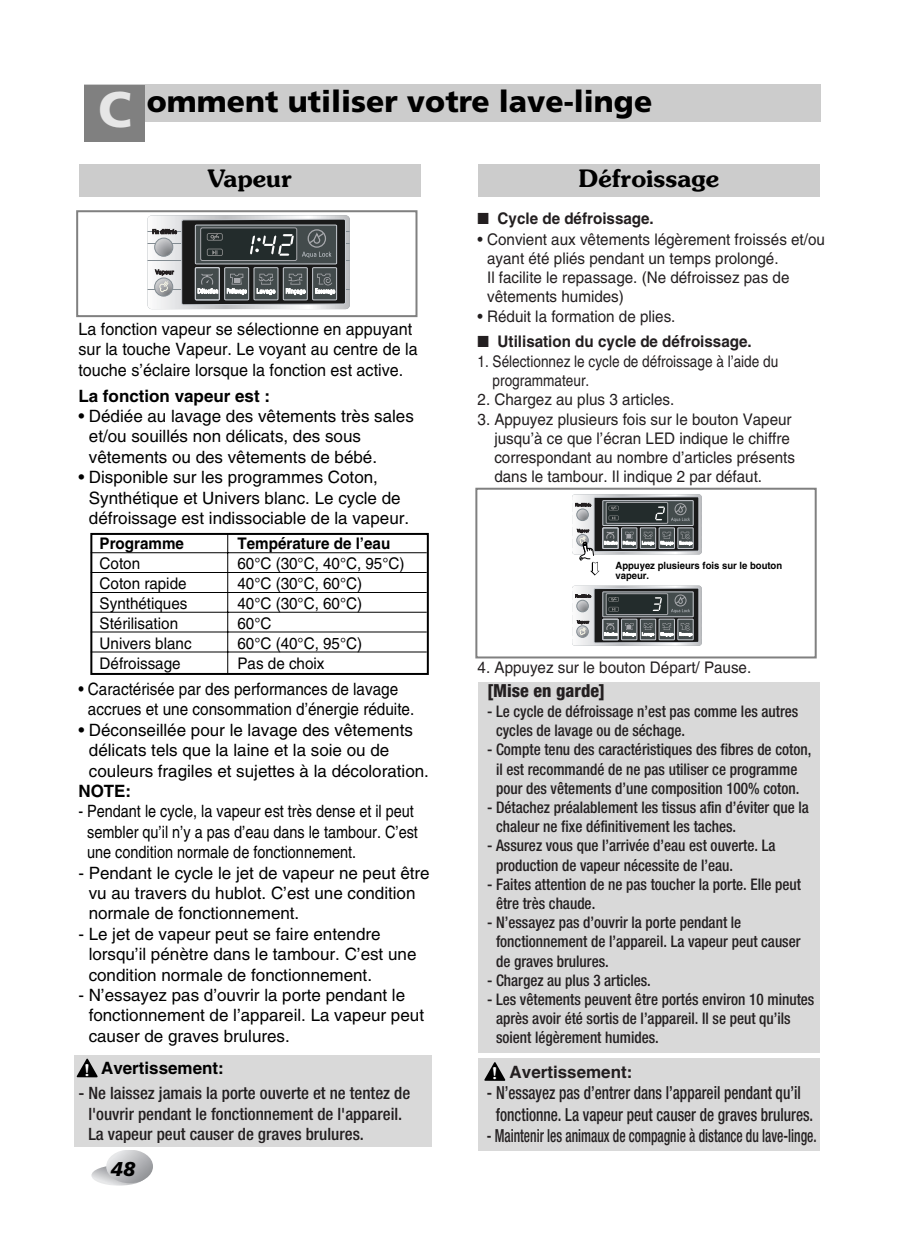
<style>
.page{position:relative;width:906px;height:1246px;background:#fff}
.page>*{position:absolute;margin:0;border:0;box-sizing:border-box;transform-origin:0 0}
.t1{font:900 30px "Frutiger";color:#000}
.t2{font:600 24px "Souvenir";color:#000}
.t3{font:italic 900 20px "Frutiger";color:#000}
.t4{font:500 condensed 18px/21.6px "Helvetica Neue";color:#231f20;scale:.85 1}
.t5{font:500 condensed 18px "Helvetica Neue";color:#231f20;scale:.75 1}
.t6{font:800 condensed 18px "Helvetica Neue";color:#231f20}
.t7{font:17px/20.4px "Helvetica";color:#000}
.t8{font:17px/20.4px "Helvetica";color:#000;scale:.85 1}
.t9{font:500 condensed 17px/20.4px "Helvetica Neue";color:#231f20}
.t10{font:17px/20.4px "Helvetica";color:#000;scale:.95 1}
.t11{font:17px/20.4px "Helvetica";color:#000;scale:.9 1}
.t12{font:700 17px "Helvetica";color:#000}
.t13{font:700 17px "Helvetica";color:#231f20}
.t14{font:500 condensed 16px/19.2px "Helvetica Neue";color:#231f20;scale:.95 1}
.t15{font:16px/19.2px "Helvetica";color:#231f20;scale:.95 1}
.t16{font:16px/20px "Helvetica";color:#000;scale:.95 1}
.t17{font:16px/19.2px "Helvetica";color:#231f20;scale:.85 1}
.t18{font:700 16px "Helvetica";color:#231f20;scale:.95 1}
.t19{font:700 16px "Helvetica";color:#000;scale:.95 1}
.t20{font:600 16px "Souvenir";color:#fff;scale:.9 1}
.t21{font:700 10px/10px "Helvetica";color:#000;scale:.95 1}
.s1{font-size:50px;color:#e6e6e6}
</style>
<div class="page">
<svg style="left:91px;top:1165px;width:55px;height:21px"></svg>
<svg style="left:106px;top:1151px;width:47px;height:32px"></svg>
<div style="left:74px;top:1055px;width:358px;height:91px;background:#d9d9d9"></div>
<div style="left:85px;top:85px;width:736px;height:37px;background:#ccc"></div>
<div style="left:85px;top:85px;width:60px;height:57px;background:#808080"></div>
<div style="left:79px;top:164px;width:341px;height:33px;background:#ccc"></div>
<div style="left:478px;top:164px;width:342px;height:33px;background:#ccc"></div>
<div style="left:478px;top:682px;width:342px;height:370px;background:#d9d9d9"></div>
<div style="left:478px;top:1058px;width:342px;height:93px;background:#d9d9d9"></div>
<svg style="left:76px;top:1058px;width:22px;height:19px"></svg>
<svg style="left:484px;top:1062px;width:22px;height:19px"></svg>
<svg style="left:76px;top:210px;width:741px;height:449px"></svg>
<svg style="left:147px;top:215px;width:203px;height:95px"></svg>
<svg style="left:572px;top:586px;width:130px;height:60px"></svg>
<svg style="left:572px;top:494px;width:130px;height:82px"></svg>
<div style="left:90px;top:533px;width:339px;height:142px;border:2px solid #000"></div>
<hr style="left:91px;top:552px;width:336px;height:1px;background:#000">
<hr style="left:91px;top:572px;width:336px;height:1px;background:#000">
<hr style="left:91px;top:592px;width:336px;height:1px;background:#000">
<hr style="left:91px;top:612px;width:336px;height:1px;background:#000">
<hr style="left:91px;top:632px;width:336px;height:1px;background:#000">
<hr style="left:91px;top:652px;width:336px;height:1px;background:#000">
<hr style="left:227px;top:533px;width:1px;height:141px;background:#000">
<h1 class="t1" style="left:98px;top:89px;width:556px"><span class="s1">C</span> omment utiliser votre lave-linge</h1>
<h2 class="t2" style="left:208px;top:169px;width:85px">Vapeur</h2>
<p class="t10" style="left:78px;top:320px;width:359px">La fonction vapeur se sélectionne en appuyant sur la touche Vapeur. Le voyant au centre de la touche s’éclaire lorsque la fonction est active.</p>
<p class="t12" style="left:78px;top:389px;width:193px">La fonction vapeur est :</p>
<p class="t7" style="left:89px;top:408px;width:326px;text-indent:-10px">• Dédiée au lavage des vêtements très sales et/ou souillés non délicats, des sous vêtements ou des vêtements de bébé.</p>
<p class="t7" style="left:89px;top:469px;width:322px;text-indent:-10px">• Disponible sur les programmes Coton,<br>Synthétique et Univers blanc. Le cycle de défroissage est indissociable de la vapeur.</p>
<h2 class="t2" style="left:579px;top:169px;width:142px">Défroissage</h2>
<p class="t18" style="left:478px;top:213px;width:187px">■ Cycle de défroissage.</p>
<p class="t15" style="left:487px;top:231px;width:357px;text-indent:-10px">• Convient aux vêtements légèrement froissés et/ou ayant été pliés pendant un temps prolongé.<br>Il facilite le repassage. (Ne défroissez pas de vêtements humides)</p>
<p class="t15" style="left:478px;top:308px;width:210px">• Réduit la formation de plies.</p>
<p class="t18" style="left:478px;top:335px;width:290px">■ Utilisation du cycle de défroissage.</p>
<p class="t17" style="left:493px;top:353px;width:338px;text-indent:-15px">1. Sélectionnez le cycle de défroissage à l’aide du programmateur.</p>
<p class="t15" style="left:478px;top:392px;width:209px">2. Chargez au plus 3 articles.</p>
<p class="t15" style="left:494px;top:411px;width:318px;text-indent:-17px">3. Appuyez plusieurs fois sur le bouton Vapeur jusqu’à ce que l’écran LED indique le chiffre correspondant au nombre d’articles présents dans le tambour. Il indique 2 par défaut.</p>
<p class="t19" style="left:100px;top:537px;width:90px">Programme</p>
<p class="t16" style="left:100px;top:555px;width:98px">Coton<br>Coton rapide<br>Synthétiques<br>Stérilisation<br>Univers blanc<br>Défroissage</p>
<p class="t19" style="left:237px;top:537px;width:162px">Température de l’eau</p>
<p class="t16" style="left:237px;top:555px;width:177px">60°C (30°C, 40°C, 95°C)<br>40°C (30°C, 60°C)<br>40°C (30°C, 60°C)<br>60°C<br>60°C (40°C, 95°C)<br>Pas de choix</p>
<p class="t21" style="left:616px;top:561px;width:177px">Appuyez plusieurs fois sur le bouton vapeur.</p>
<p class="t15" style="left:478px;top:659px;width:290px">4. Appuyez sur le bouton Départ/ Pause.</p>
<p class="t11" style="left:88px;top:680px;width:364px;text-indent:-10px">• Caractérisée par des performances de lavage accrues et une consommation d’énergie réduite.</p>
<p class="t7" style="left:89px;top:721px;width:342px;text-indent:-10px">• Déconseillée pour le lavage des vêtements délicats tels que la laine et la soie ou de couleurs fragiles et sujettes à la décoloration.</p>
<p class="t12" style="left:78px;top:785px;width:54px">NOTE:</p>
<p class="t8" style="left:87px;top:803px;width:391px;text-indent:-9px">- Pendant le cycle, la vapeur est très dense et il peut sembler qu’il n’y a pas d’eau dans le tambour. C’est une condition normale de fonctionnement.</p>
<p class="t7" style="left:89px;top:864px;width:343px;text-indent:-10px">- Pendant le cycle le jet de vapeur ne peut être vu au travers du hublot. C’est une condition normale de fonctionnement.</p>
<p class="t7" style="left:89px;top:925px;width:329px;text-indent:-10px">- Le jet de vapeur peut se faire entendre lorsqu’il pénètre dans le tambour. C’est une condition normale de fonctionnement.</p>
<p class="t7" style="left:89px;top:986px;width:337px;text-indent:-10px">- N’essayez pas d’ouvrir la porte pendant le fonctionnement de l’appareil. La vapeur peut causer de graves brulures.</p>
<p class="t12" style="left:101px;top:1061px;width:124px">Avertissement:</p>
<p class="t9" style="left:88px;top:1085px;width:323px;text-indent:-10px">- Ne laissez jamais la porte ouverte et ne tentez de l'ouvrir pendant le fonctionnement de l'appareil.<br>La vapeur peut causer de graves brulures.</p>
<p class="t6" style="left:487px;top:684px;width:119px">[Mise en garde]</p>
<p class="t14" style="left:496px;top:703px;width:320px;text-indent:-9px">- Le cycle de défroissage n’est pas comme les autres cycles de lavage ou de séchage.</p>
<p class="t14" style="left:487px;top:741px;width:343px;text-align:center">- Compte tenu des caractéristiques des fibres de coton, il est recommandé de ne pas utiliser ce programme pour des vêtements d’une composition 100% coton.</p>
<p class="t14" style="left:496px;top:799px;width:331px;text-indent:-9px">- Détachez préalablement les tissus afin d’éviter que la chaleur ne fixe définitivement les taches.</p>
<p class="t14" style="left:496px;top:837px;width:296px;text-indent:-9px">- Assurez vous que l’arrivée d’eau est ouverte. La production de vapeur nécessite de l’eau.</p>
<p class="t14" style="left:496px;top:876px;width:323px;text-indent:-9px">- Faites attention de ne pas toucher la porte. Elle peut être très chaude.</p>
<p class="t14" style="left:496px;top:914px;width:322px;text-indent:-9px">- N’essayez pas d’ouvrir la porte pendant le fonctionnement de l’appareil. La vapeur peut causer de graves brulures.</p>
<p class="t14" style="left:487px;top:972px;width:174px">- Chargez au plus 3 articles.</p>
<p class="t14" style="left:496px;top:991px;width:337px;text-indent:-9px">- Les vêtements peuvent être portés environ 10 minutes après avoir été sortis de l’appareil. Il se peut qu’ils soient légèrement humides.</p>
<p class="t20" style="left:84px;top:1063px;width:7px">!</p>
<p class="t20" style="left:492px;top:1067px;width:7px">!</p>
<p class="t13" style="left:510px;top:1065px;width:124px">Avertissement:</p>
<p class="t4" style="left:496px;top:1083px;width:375px;text-indent:-9px">- N’essayez pas d’entrer dans l’appareil pendant qu’il fonctionne. La vapeur peut causer de graves brulures.</p>
<p class="t5" style="left:487px;top:1129px;width:441px">- Maintenir les animaux de compagnie à distance du lave-linge.</p>
<p class="t3" style="left:111px;top:1161px;width:26px">48</p>
</div>
